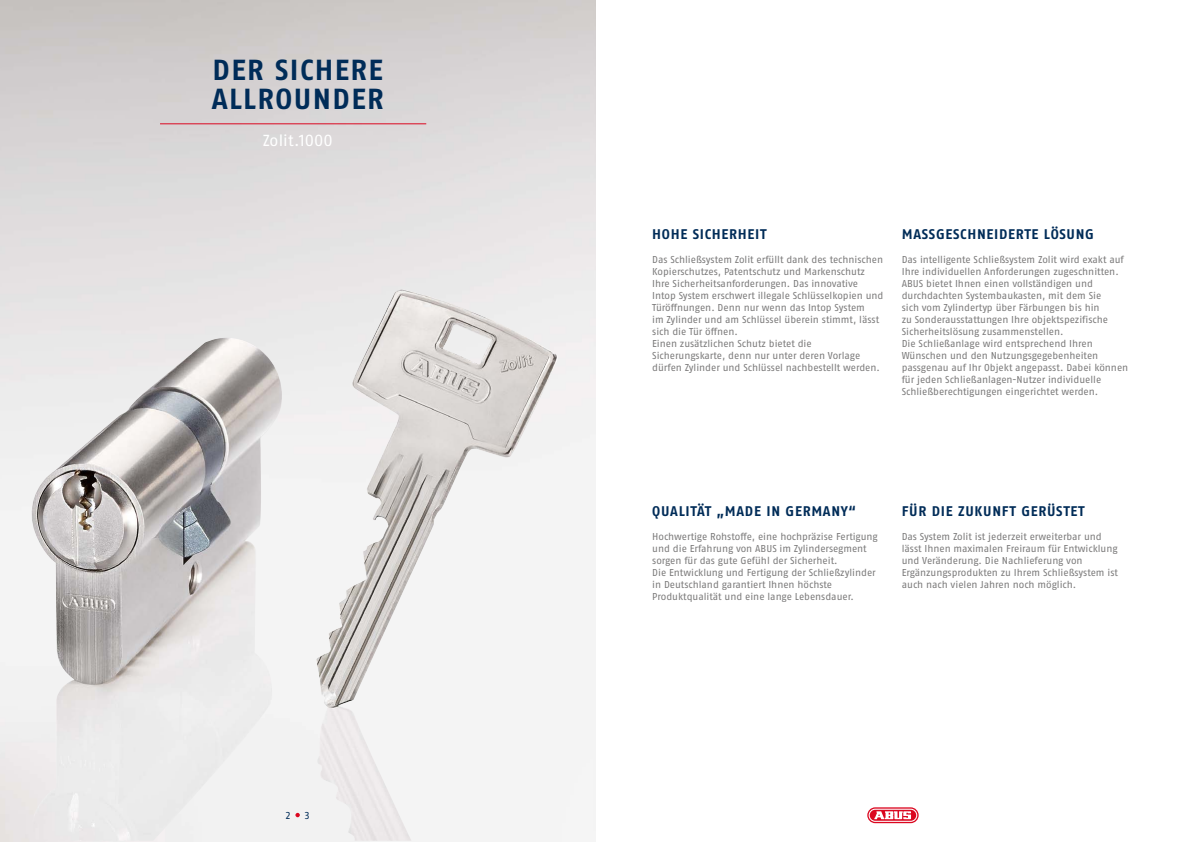
<style>
.page{position:relative;width:1191px;height:842px;background:#fff}
.page>*{position:absolute;margin:0;border:0;box-sizing:border-box;transform-origin:0 0}
.t1{font:700 29px/29.5px "ABUS Fago Pro";letter-spacing:.05em;color:#002c58}
.t2{font:16px "ABUS Fago Pro";letter-spacing:.01em;color:#fff}
.t3{font:700 14px "ABUS Fago Pro";letter-spacing:.05em;color:#002c58}
.t4{font:10px/12px "ABUS Fago Pro";letter-spacing:-.005em;color:#7c7b7b}
.t5{font:10px "ABUS Fago Pro";color:#002c58}
</style>
<div class="page">
<img style="left:0;top:0;width:595px;height:842px">
<hr style="left:160px;top:123px;width:266px;height:1px;background:#db0720">
<img style="left:314px;top:291px;width:195px;height:550px">
<svg style="left:867px;top:807px;width:51px;height:16px"></svg>
<svg style="left:868px;top:809px;width:49px;height:13px"></svg>
<svg style="left:295px;top:813px;width:5px;height:4px"></svg>
<h1 class="t1" style="left:212px;top:55px;width:173px">DER SICHERE<br>ALLROUNDER</h1>
<h2 class="t2" style="left:263px;top:131px;width:72px">Zolit.1000</h2>
<p class="t5" style="left:286px;top:809px;width:6px">2</p>
<p class="t5" style="left:305px;top:809px;width:6px">3</p>
<h3 class="t3" style="left:652px;top:226px;width:116px">HOHE SICHERHEIT</h3>
<p class="t4" style="left:652px;top:254px;width:233px">Das Schließsystem Zolit erfüllt dank des technischen Kopierschutzes, Patentschutz und Markenschutz Ihre Sicherheitsanforderungen. Das innovative Intop System erschwert illegale Schlüsselkopien und Türöffnungen. Denn nur wenn das Intop System<br>im Zylinder und am Schlüssel überein stimmt, lässt sich die Tür öffnen.<br>Einen zusätzlichen Schutz bietet die Sicherungskarte, denn nur unter deren Vorlage dürfen Zylinder und Schlüssel nachbestellt werden.</p>
<h3 class="t3" style="left:901px;top:226px;width:194px">MASSGESCHNEIDERTE LÖSUNG</h3>
<p class="t4" style="left:901px;top:254px;width:228px">Das intelligente Schließsystem Zolit wird exakt auf Ihre individuellen Anforderungen zugeschnitten.<br>ABUS bietet Ihnen einen vollständigen und durchdachten Systembaukasten, mit dem Sie<br>sich vom Zylindertyp über Färbungen bis hin<br>zu Sonderausstattungen Ihre objektspezifische Sicherheitslösung zusammenstellen.<br>Die Schließanlage wird entsprechend Ihren Wünschen und den Nutzungsgegebenheiten passgenau auf Ihr Objekt angepasst. Dabei können für jeden Schließanlagen-Nutzer individuelle Schließberechtigungen eingerichtet werden.</p>
<h3 class="t3" style="left:652px;top:502px;width:205px">QUALITÄT „MADE IN GERMANY“</h3>
<p class="t4" style="left:652px;top:530px;width:227px">Hochwertige Rohstoffe, eine hochpräzise Fertigung und die Erfahrung von ABUS im Zylindersegment sorgen für das gute Gefühl der Sicherheit.<br>Die Entwicklung und Fertigung der Schließzylinder in Deutschland garantiert Ihnen höchste Produktqualität und eine lange Lebensdauer.</p>
<h3 class="t3" style="left:901px;top:502px;width:184px">FÜR DIE ZUKUNFT GERÜSTET</h3>
<p class="t4" style="left:901px;top:530px;width:218px">Das System Zolit ist jederzeit erweiterbar und lässt Ihnen maximalen Freiraum für Entwicklung und Veränderung. Die Nachlieferung von Ergänzungsprodukten zu Ihrem Schließsystem ist auch nach vielen Jahren noch möglich.</p>
</div>
